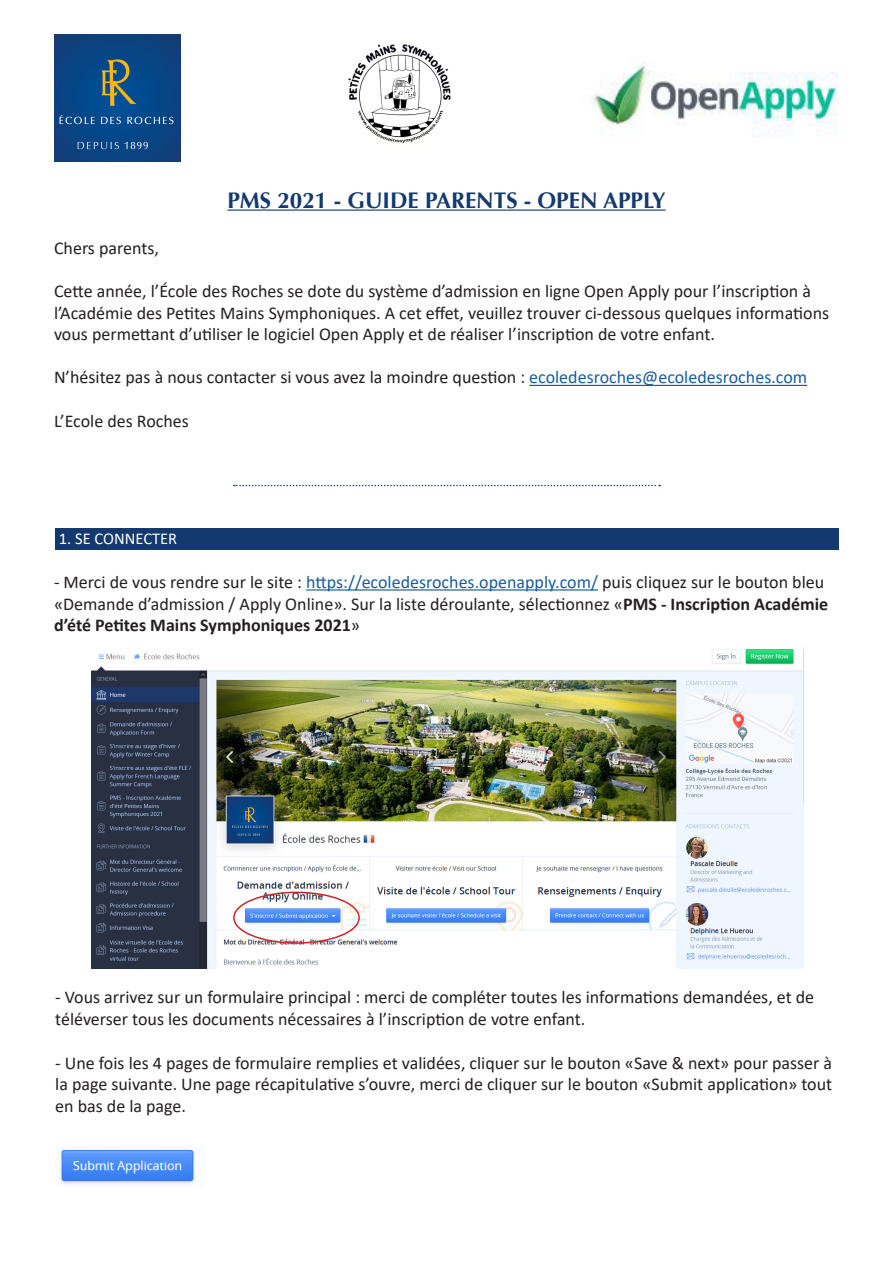
<style>
.page{position:relative;width:893px;height:1263px;background:#fff}
.page>*{position:absolute;margin:0;border:0;box-sizing:border-box;transform-origin:0 0}
.t1{font:700 22.5px "Optima";color:#13396e}
.t2{font:18px/21.6px "Calibri";color:#231f20}
.t3{font:16.5px "Calibri";color:#fff}
.s1{color:#175d9e}
.s2{font-weight:700}
</style>
<div class="page">
<img style="left:54px;top:35px;width:127px;height:127px">
<img style="left:590px;top:62px;width:248px;height:75px">
<hr style="left:227px;top:209px;width:438px;height:2px;background:#13396e">
<hr style="left:529px;top:385px;width:278px;height:1px;background:#175d9e">
<hr style="left:306px;top:589px;width:292px;height:1px;background:#175d9e">
<div style="left:55px;top:528px;width:784px;height:22px;background:#13396e"></div>
<svg style="left:234px;top:485px;width:426px;height:1px"></svg>
<img style="left:348px;top:44px;width:103px;height:100px">
<img style="left:92px;top:646px;width:712px;height:322px">
<div style="left:233px;top:891px;width:127px;height:53px;border:2px solid #d1232a;border-radius:50%"></div>
<img style="left:55px;top:1145px;width:140px;height:40px">
<p class="t1" style="left:227px;top:187px;width:440px">PMS 2021 - GUIDE PARENTS - OPEN APPLY</p>
<p class="t2" style="left:54px;top:237px;width:107px">Chers parents,</p>
<p class="t2" style="left:54px;top:280px;width:777px">Cette année, l’École des Roches se dote du système d’admission en ligne Open Apply pour l’inscription à l’Académie des Petites Mains Symphoniques. A cet effet, veuillez trouver ci-dessous quelques informations vous permettant d’utiliser le logiciel Open Apply et de réaliser l’inscription de votre enfant.</p>
<p class="t2" style="left:54px;top:366px;width:755px">N’hésitez pas à nous contacter si vous avez la moindre question : <span class="s1">ecoledesroches@ecoledesroches.com</span></p>
<p class="t2" style="left:54px;top:409px;width:136px">L’Ecole des Roches</p>
<p class="t3" style="left:59px;top:527px;width:120px">1. SE CONNECTER</p>
<p class="t2" style="left:54px;top:571px;width:776px">- Merci de vous rendre sur le site : <span class="s1">https://ecoledesroches.openapply.com/</span> puis cliquez sur le bouton bleu «Demande d’admission / Apply Online». Sur la liste déroulante, sélectionnez «<span class="s2">PMS - Inscription Académie d’été Petites Mains Symphoniques 2021</span>»</p>
<p class="t2" style="left:55px;top:986px;width:760px">- Vous arrivez sur un formulaire principal : merci de compléter toutes les informations demandées, et de téléverser tous les documents nécessaires à l’inscription de votre enfant.</p>
<p class="t2" style="left:55px;top:1051px;width:778px;text-align:justify">- Une fois les 4 pages de formulaire remplies et validées, cliquer sur le bouton «Save &amp; next» pour passer à la page suivante. Une page récapitulative s’ouvre, merci de cliquer sur le bouton «Submit application» tout en bas de la page.</p>
</div>
